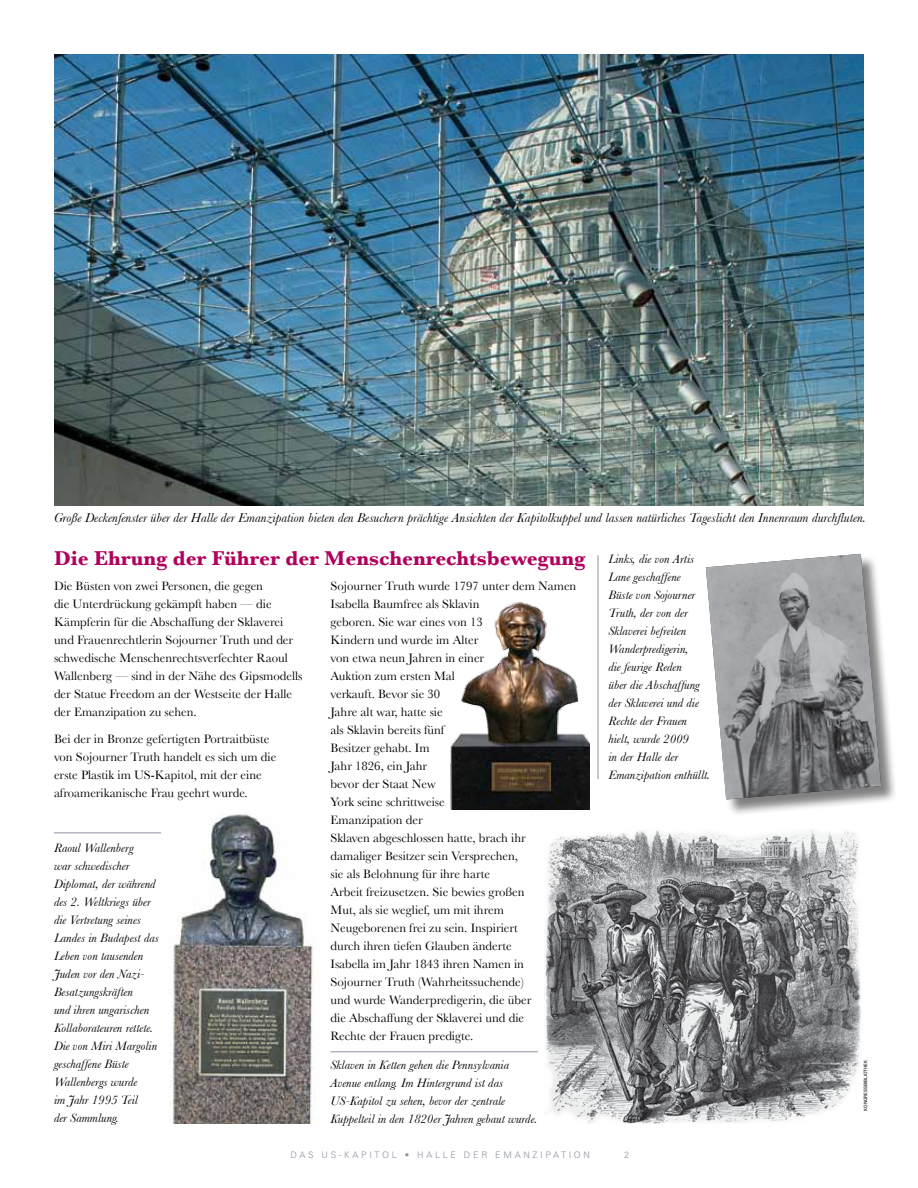
<style>
.page{position:relative;width:918px;height:1188px;background:#fff}
.page>*{position:absolute;margin:0;border:0;box-sizing:border-box;transform-origin:0 0}
.t1{font:700 21px "Baskerville";color:#b1005d}
.t2{font:italic 13.5px "Baskerville";letter-spacing:.005em;color:#000}
.t3{font:12.75px/18px "Baskerville";color:#000}
.t4{font:italic 12.75px/18px "Baskerville";letter-spacing:.005em;color:#000}
.t5{font:300 9px "Univers";letter-spacing:.3em;color:#8e92a0}
.t6{font:4.5px "Univers LT Std";letter-spacing:-.01em;color:#000}
.s1{font-weight:400;font-style:italic;font-size:12.75px;color:#000}
</style>
<div class="page">
<img style="left:54px;top:54px;width:809px;height:452px">
<div style="left:707px;top:555px;width:191px;height:261px;background:#000;opacity:.5"></div>
<img style="left:706px;top:554px;width:175px;height:246px">
<img style="left:170px;top:814px;width:145px;height:310px">
<img style="left:450px;top:602px;width:140px;height:207px">
<img style="left:544px;top:830px;width:318px;height:294px">
<hr style="left:54px;top:832px;width:107px;height:1px;background:#8e92a0">
<hr style="left:331px;top:1051px;width:207px;height:1px;background:#8e92a0">
<hr style="left:598px;top:555px;width:1px;height:224px;background:#8e92a0">
<p class="t2" style="left:54px;top:509px;width:814px">Große Deckenfenster über der Halle der Emanzipation bieten den Besuchern prächtige Ansichten der Kapitolkuppel und lassen natürliches Tageslicht den Innenraum durchfluten.</p>
<h1 class="t1" style="left:54px;top:545px;width:642px">Die Ehrung der Führer der Menschenrechtsbewegung <span class="s1">Links, die von Artis</span></h1>
<p class="t4" style="left:609px;top:568px;width:103px">Lane geschaffene<br>Büste von Sojourner<br>Truth, der von der<br>Sklaverei befreiten<br>Wanderpredigerin,<br>die feurige Reden<br>über die Abschaffung der Sklaverei und die<br>Rechte der Frauen hielt, wurde 2009<br>in der Halle der<br>Emanzipation enthüllt.</p>
<p class="t3" style="left:331px;top:577px;width:247px">Sojourner Truth wurde 1797 unter dem Namen<br>Isabella Baumfree als Sklavin<br>geboren. Sie war eines von 13<br>Kindern und wurde im Alter<br>von etwa neun Jahren in einer<br>Auktion zum ersten Mal<br>verkauft. Bevor sie 30<br>Jahre alt war, hatte sie<br>als Sklavin bereits fünf<br>Besitzer gehabt. Im<br>Jahr 1826, ein Jahr<br>bevor der Staat New<br>York seine schrittweise<br>Emanzipation der<br>Sklaven abgeschlossen hatte, brach ihr damaliger Besitzer sein Versprechen,<br>sie als Belohnung für ihre harte<br>Arbeit freizusetzen. Sie bewies großen<br>Mut, als sie weglief, um mit ihrem<br>Neugeborenen frei zu sein. Inspiriert<br>durch ihren tiefen Glauben änderte<br>Isabella im Jahr 1843 ihren Namen in<br>Sojourner Truth (Wahrheitssuchende)<br>und wurde Wanderpredigerin, die über<br>die Abschaffung der Sklaverei und die<br>Rechte der Frauen predigte.</p>
<p class="t3" style="left:54px;top:577px;width:250px">Die Büsten von zwei Personen, die gegen<br>die Unterdrückung gekämpft haben — die Kämpferin für die Abschaffung der Sklaverei und Frauenrechtlerin Sojourner Truth und der schwedische Menschenrechtsverfechter Raoul Wallenberg — sind in der Nähe des Gipsmodells der Statue Freedom an der Westseite der Halle der Emanzipation zu sehen.</p>
<p class="t3" style="left:54px;top:729px;width:224px">Bei der in Bronze gefertigten Portraitbüste von Sojourner Truth handelt es sich um die erste Plastik im US-Kapitol, mit der eine afroamerikanische Frau geehrt wurde.</p>
<p class="t4" style="left:54px;top:838px;width:106px">Raoul Wallenberg<br>war schwedischer<br>Diplomat, der während des 2. Weltkriegs über die Vertretung seines<br>Landes in Budapest das<br>Leben von tausenden<br>Juden vor den Nazi-<br>Besatzungskräften<br>und ihren ungarischen<br>Kollaborateuren rettete.<br>Die von Miri Margolin geschaffene Büste<br>Wallenbergs wurde<br>im Jahr 1995 Teil<br>der Sammlung.</p>
<p class="t4" style="left:331px;top:1056px;width:208px">Sklaven in Ketten gehen die Pennsylvania Avenue entlang. Im Hintergrund ist das US-Kapitol zu sehen, bevor der zentrale Kuppelteil in den 1820er Jahren gebaut wurde.</p>
<p class="t5" style="left:290px;top:1149px;width:301px">DAS US-KAPITOL • HALLE DER E MANZIPATION</p>
<p class="t5" style="left:624px;top:1149px;width:7px">2</p>
<p class="t6" style="left:863px;top:1111px;width:52px;rotate:-90deg">Kongressbibliothek</p>
</div>
